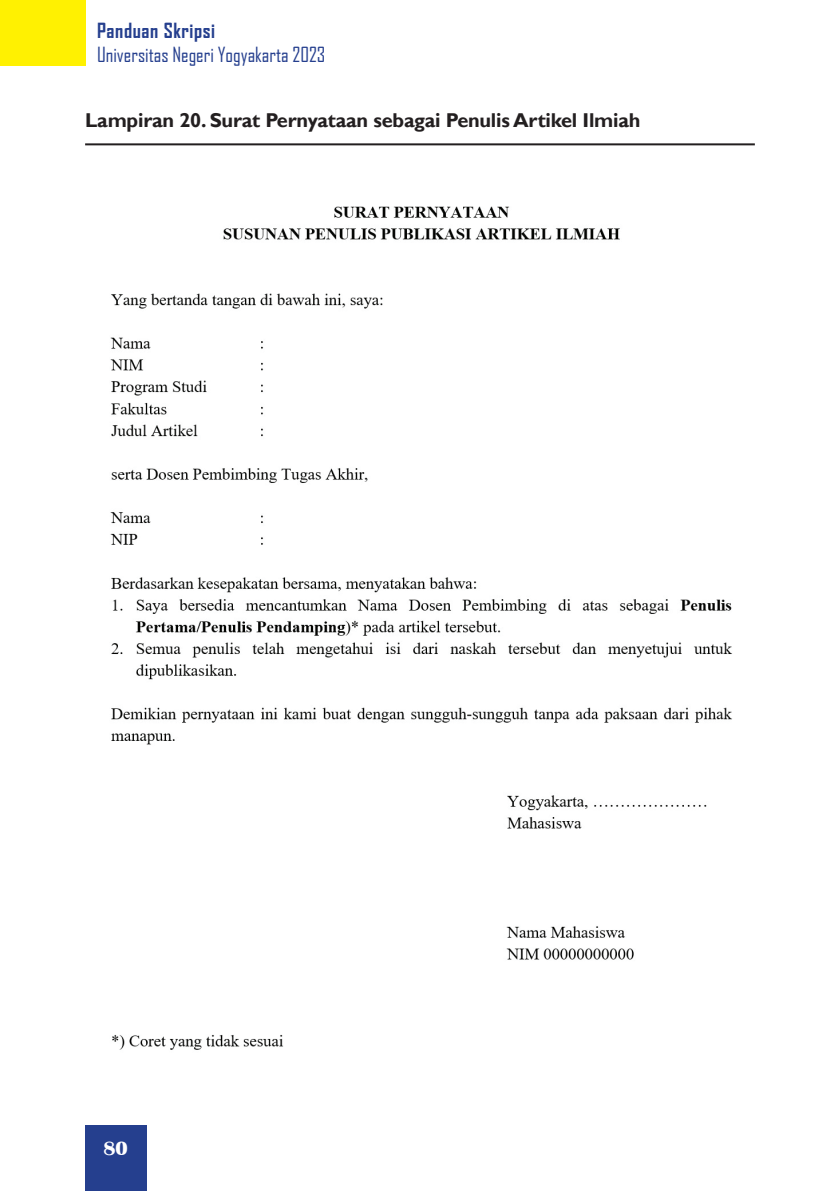
<style>
.page{position:relative;width:840px;height:1191px;background:#fff}
.page>*{position:absolute;margin:0;border:0;box-sizing:border-box;transform-origin:0 0}
.t1{font:700 20px "Gill Sans";letter-spacing:-.01em;color:#231f20}
.t2{font:20px "Agency FB";color:#253f8e}
.t3{font:700 20px "Agency FB";letter-spacing:.03em;color:#253f8e}
.t4{font:700 20px "Britannic";color:#fff}
</style>
<div class="page">
<div style="left:85px;top:1125px;width:61px;height:66px;background:#253f8e"></div>
<div style="left:0;top:0;width:85px;height:66px;background:#fff101"></div>
<img style="left:110px;top:206px;width:622px;height:844px">
<hr style="left:85px;top:143px;width:669px;height:2px;background:#231f20">
<p class="t3" style="left:97px;top:18px;width:120px">Panduan Skripsi</p>
<p class="t2" style="left:97px;top:43px;width:230px">Universitas Negeri Yogyakarta 2023</p>
<p class="t1" style="left:85px;top:108px;width:556px">Lampiran 20. Surat Pernyataan sebagai Penulis Artikel Ilmiah</p>
<p class="t4" style="left:103px;top:1137px;width:26px">80</p>
</div>
